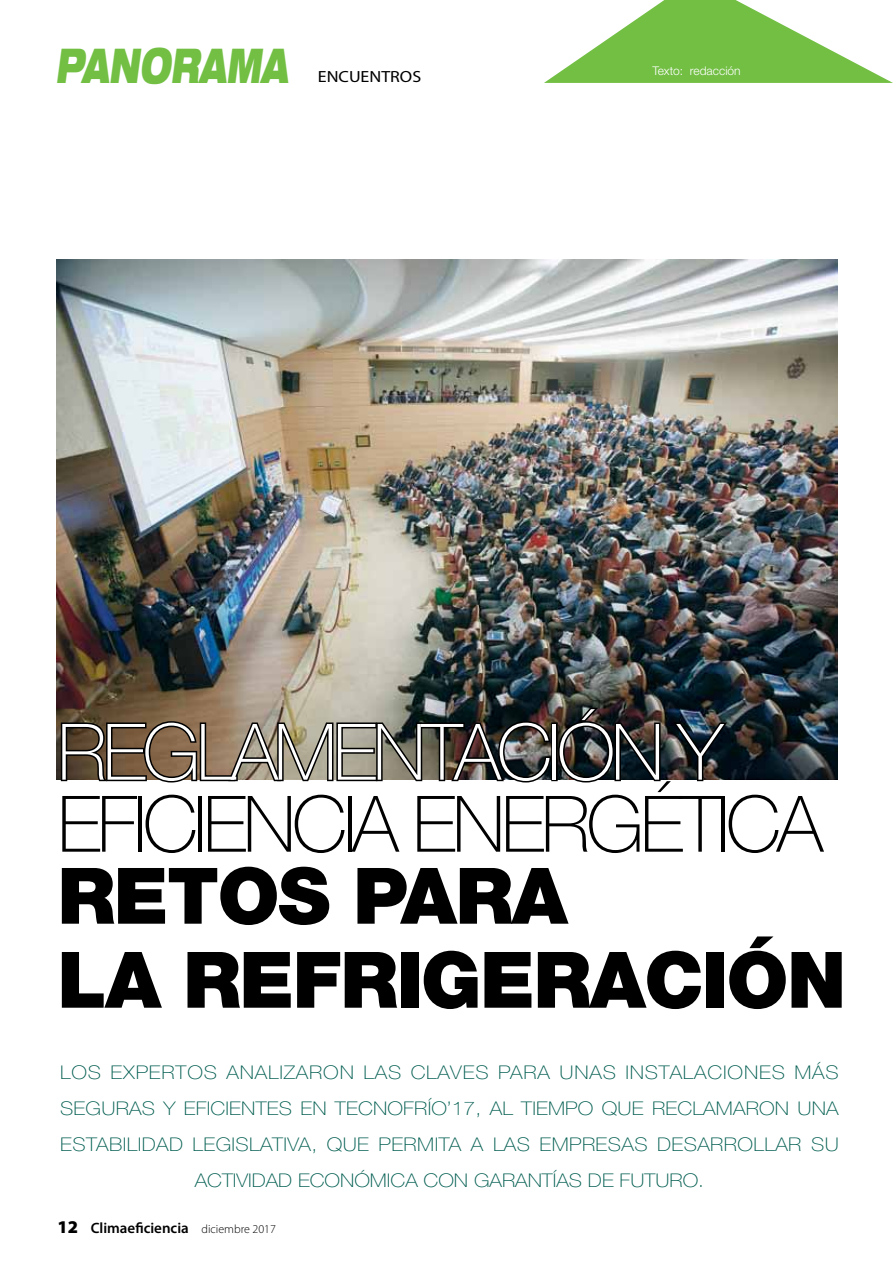
<style>
.page{position:relative;width:893px;height:1263px;background:#fff}
.page>*{position:absolute;margin:0;border:0;box-sizing:border-box;transform-origin:0 0}
.t1{font:100 78px/72px "Helvetica Neue LT Std";letter-spacing:-.05em;color:#000}
.t2{font:900 78px "Helvetica Neue LT Std";letter-spacing:-.02em;color:#000}
.t3{font:italic 900 expanded 48px "Helvetica Neue LT Std";color:#72bf44;scale:.62 1}
.t4{font:100 18.9px/36px "Helvetica Neue LT Std";letter-spacing:.02em;color:#005d50;text-align:center;scale:1.11 1}
.t5{font:16.2px "Myriad Pro";color:#000;scale:1.11 1}
.t6{font:600 15px "Myriad Pro";color:#000}
.t7{font:300 12px "Helvetica Neue LT Std";color:#fff}
.s1{color:#fff}
.s2{font-weight:900}
.s3{font-weight:900;font-size:18px}
.s4{font-weight:300;font-size:12px}
</style>
<div class="page">
<svg style="left:544px;top:0;width:349px;height:83px"></svg>
<img style="left:57px;top:259px;width:781px;height:521px">
<img style="left:59px;top:706px;width:603px;height:77px">
<img style="left:670px;top:721px;width:60px;height:61px">
<h2 class="t3" style="left:55px;top:35px;width:376px">PANORAMA</h2>
<p class="t5" style="left:318px;top:68px;width:95px">ENCUENTROS</p>
<p class="t7" style="left:652px;top:63px;width:90px">Texto: redacción</p>
<h1 class="t1" style="left:57px;top:716px;width:785px"><span class="s1">REGLAMENTACIÓN Y<br></span>EFICIENCIA ENERGÉTICA<span class="s1">,<br></span><span class="s2">RETOS PARA</span></h1>
<h1 class="t2" style="left:57px;top:933px;width:790px">LA REFRIGERACIÓN</h1>
<p class="t4" style="left:60px;top:1054px;width:703px">LOS EXPERTOS ANALIZARON LAS CLAVES PARA UNAS INSTALACIONES MÁS SEGURAS Y EFICIENTES EN TECNOFRÍO’17, AL TIEMPO QUE RECLAMARON UNA ESTABILIDAD LEGISLATIVA, QUE PERMITA A LAS EMPRESAS DESARROLLAR SU ACTIVIDAD ECONÓMICA CON GARANTÍAS DE FUTURO.</p>
<p class="t6" style="left:57px;top:1219px;width:220px"><span class="s3">12</span> Climaeficiencia <span class="s4">diciembre 2017</span></p>
</div>
